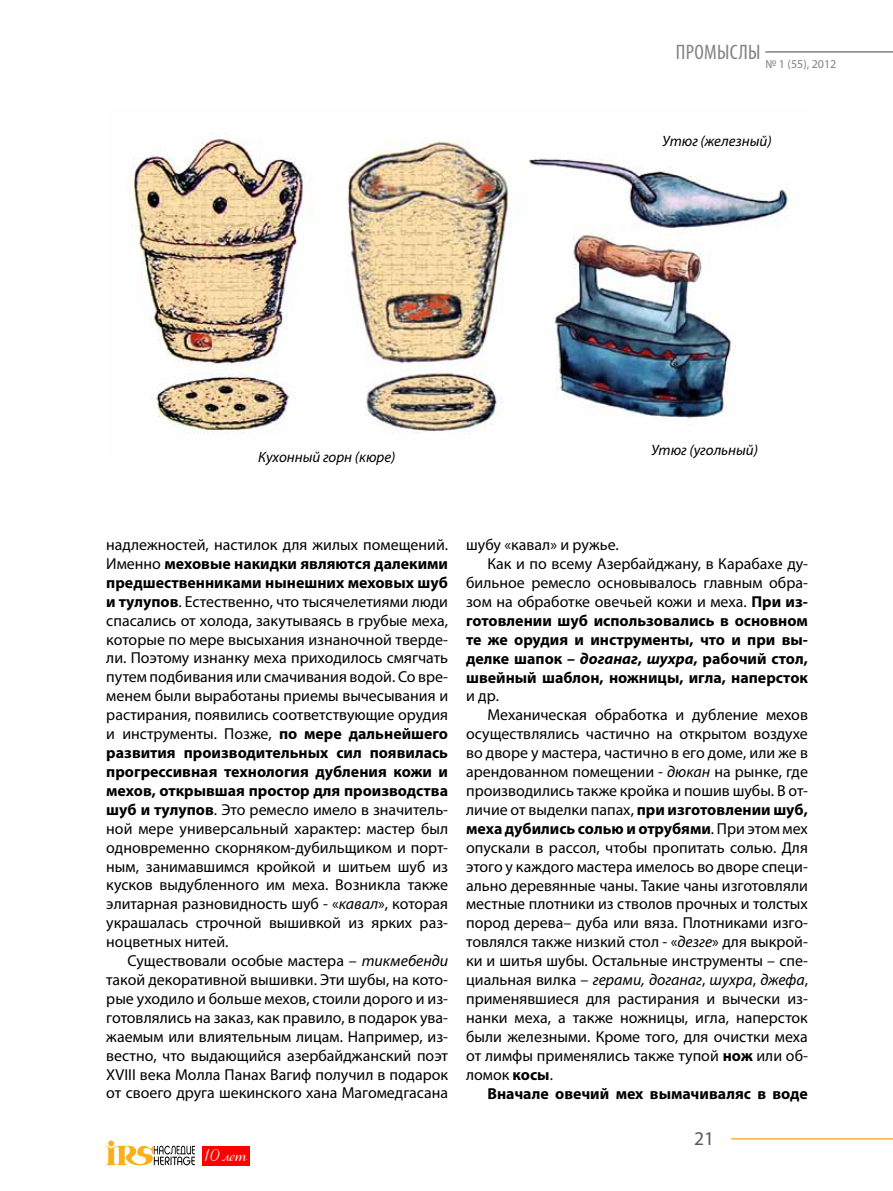
<style>
.page{position:relative;width:893px;height:1191px;background:#fff}
.page>*{position:absolute;margin:0;border:0;box-sizing:border-box;transform-origin:0 0}
.t1{font:28.2px "Cyrillic Ribbon";color:#fff}
.t2{font:condensed 21px "Myriad Pro";letter-spacing:.03em;color:#808285}
.t3{font:19.5px "Myriad Pro";color:#58595b}
.t4{font:15.9px/18.9px "Myriad Pro";color:#000;text-align:justify}
.t5{font:700 15.9px "Myriad Pro";color:#000}
.t6{font:italic 15.9px "Myriad Pro";color:#000}
.t7{font:italic 15px "Myriad Pro";color:#000}
.t8{font:12px "Myriad Pro";color:#808285}
.s1{font-weight:700}
.s2{font-style:italic}
.s3{font-weight:400}
.s4{font-style:normal}
</style>
<div class="page">
<svg style="left:106px;top:1140px;width:89px;height:25px"></svg>
<hr style="left:765px;top:51px;width:128px;height:2px;background:#808285">
<hr style="left:731px;top:1138px;width:162px;height:1px;background:#fbaf34">
<div style="left:202px;top:1146px;width:47px;height:19px;background:#f00"></div>
<img style="left:132px;top:133px;width:656px;height:301px">
<h2 class="t2" style="left:676px;top:39px;width:86px">промыслы</h2>
<p class="t8" style="left:765px;top:56px;width:73px">№ 1 (55), 2012</p>
<p class="t7" style="left:662px;top:132px;width:111px">Утюг (железный)</p>
<p class="t7" style="left:258px;top:448px;width:139px">Кухонный горн (кюре)</p>
<p class="t7" style="left:651px;top:440px;width:108px">Утюг (угольный)</p>
<p class="t4" style="left:106px;top:535px;width:343px">надлежностей, настилок для жилых помещений.<br>Именно <span class="s1">меховые накидки являются далекими предшественниками нынешних меховых шуб и тулупов</span>. Естественно, что тысячелетиями люди спасались от холода, закутываясь в грубые меха, которые по мере высыхания изнаночной тверде&shy;ли. Поэтому изнанку меха приходилось смягчать путем подбивания или смачивания водой. Со вре&shy;менем были выработаны приемы вычесывания и растирания, появились соответствующие орудия и инструменты. Позже, <span class="s1">по мере дальнейшего развития производительных сил появилась прогрессивная технология дубления кожи и мехов, открывшая простор для производства шуб и тулупов</span>. Это ремесло имело в значитель&shy;ной мере универсальный характер: мастер был одновременно скорняком-дубильщиком и порт&shy;ным, занимавшимся кройкой и шитьем шуб из кусков выдубленного им меха. Возникла также элитарная разновидность шуб - «<span class="s2">кавал</span>», которая украшалась строчной вышивкой из ярких раз&shy;ноцветных нитей.</p>
<p class="t4" style="left:106px;top:951px;width:343px;text-indent:21px">Существовали особые мастера – <span class="s2">тикмебенди </span>такой декоративной вышивки. Эти шубы, на кото&shy;рые уходило и больше мехов, стоили дорого и из&shy;готовлялись на заказ, как правило, в подарок ува&shy;жаемым или влиятельным лицам. Например, из&shy;вестно, что выдающийся азербайджанский поэт XVIII века Молла Панах Вагиф получил в подарок от своего друга шекинского хана Магомедгасана</p>
<h1 class="t1" style="left:205px;top:1135px;width:46px">10 лет</h1>
<p class="t4" style="left:466px;top:535px;width:154px">шубу «кавал» и ружье.</p>
<p class="t4" style="left:487px;top:554px;width:322px">Как и по всему Азербайджану, в Карабахе ду-</p>
<p class="t4" style="left:466px;top:573px;width:343px">бильное ремесло основывалось главным обра-</p>
<p class="t4" style="left:466px;top:592px;width:343px">зом на обработке овечьей кожи и меха. <span class="s1">При из-</span></p>
<p class="t5" style="left:466px;top:610px;width:343px">готовлении шуб использовались в основном</p>
<p class="t5" style="left:466px;top:629px;width:343px">те же орудия и инструменты, что и при вы-</p>
<p class="t5" style="left:466px;top:648px;width:343px">делке шапок – <span class="s2">доганаг</span>, <span class="s2">шухра</span>, рабочий стол,</p>
<p class="t5" style="left:466px;top:667px;width:343px">швейный шаблон, ножницы, игла, наперсток</p>
<p class="t4" style="left:466px;top:686px;width:34px">и др.</p>
<p class="t4" style="left:487px;top:705px;width:322px">Механическая обработка и дубление мехов</p>
<p class="t4" style="left:466px;top:724px;width:343px">осуществлялись частично на открытом воздухе</p>
<p class="t4" style="left:466px;top:743px;width:343px">во дворе у мастера, частично в его доме, или же в</p>
<p class="t4" style="left:466px;top:762px;width:343px">арендованном помещении - <span class="s2">дюкан</span> на рынке, где</p>
<p class="t4" style="left:466px;top:781px;width:343px">производились также кройка и пошив шубы. В от-</p>
<p class="t4" style="left:466px;top:800px;width:343px">личие от выделки папах, <span class="s1">при изготовлении шуб,</span></p>
<p class="t5" style="left:466px;top:818px;width:343px">меха дубились солью и отрубями<span class="s3">. При этом мех</span></p>
<p class="t4" style="left:466px;top:837px;width:343px">опускали в рассол, чтобы пропитать солью. Для</p>
<p class="t4" style="left:466px;top:856px;width:343px">этого у каждого мастера имелось во дворе специ-</p>
<p class="t4" style="left:466px;top:875px;width:343px">ально деревянные чаны. Такие чаны изготовляли</p>
<p class="t4" style="left:466px;top:894px;width:343px">местные плотники из стволов прочных и толстых</p>
<p class="t4" style="left:466px;top:913px;width:343px">пород дерева– дуба или вяза. Плотниками изго-</p>
<p class="t4" style="left:466px;top:932px;width:343px">товлялся также низкий стол - «<span class="s2">дезге</span>» для выкрой-</p>
<p class="t4" style="left:466px;top:951px;width:343px">ки и шитья шубы. Остальные инструменты – спе-</p>
<p class="t6" style="left:466px;top:970px;width:343px"><span class="s4">циальная вилка –</span> герами, доганаг<span class="s4">,</span> шухра<span class="s4">,</span> джефа<span class="s4">,</span></p>
<p class="t4" style="left:466px;top:989px;width:343px">применявшиеся для растирания и вычески из-</p>
<p class="t4" style="left:466px;top:1008px;width:343px">нанки меха, а также ножницы, игла, наперсток</p>
<p class="t4" style="left:466px;top:1026px;width:343px">были железными. Кроме того, для очистки меха</p>
<p class="t4" style="left:466px;top:1045px;width:343px">от лимфы применялись также тупой <span class="s1">нож</span> или об-</p>
<p class="t4" style="left:466px;top:1064px;width:88px">ломок <span class="s1">косы</span>.</p>
<p class="t5" style="left:487px;top:1082px;width:322px">Вначале овечий мех вымачиваляс в воде</p>
<p class="t3" style="left:694px;top:1126px;width:22px">21</p>
</div>
